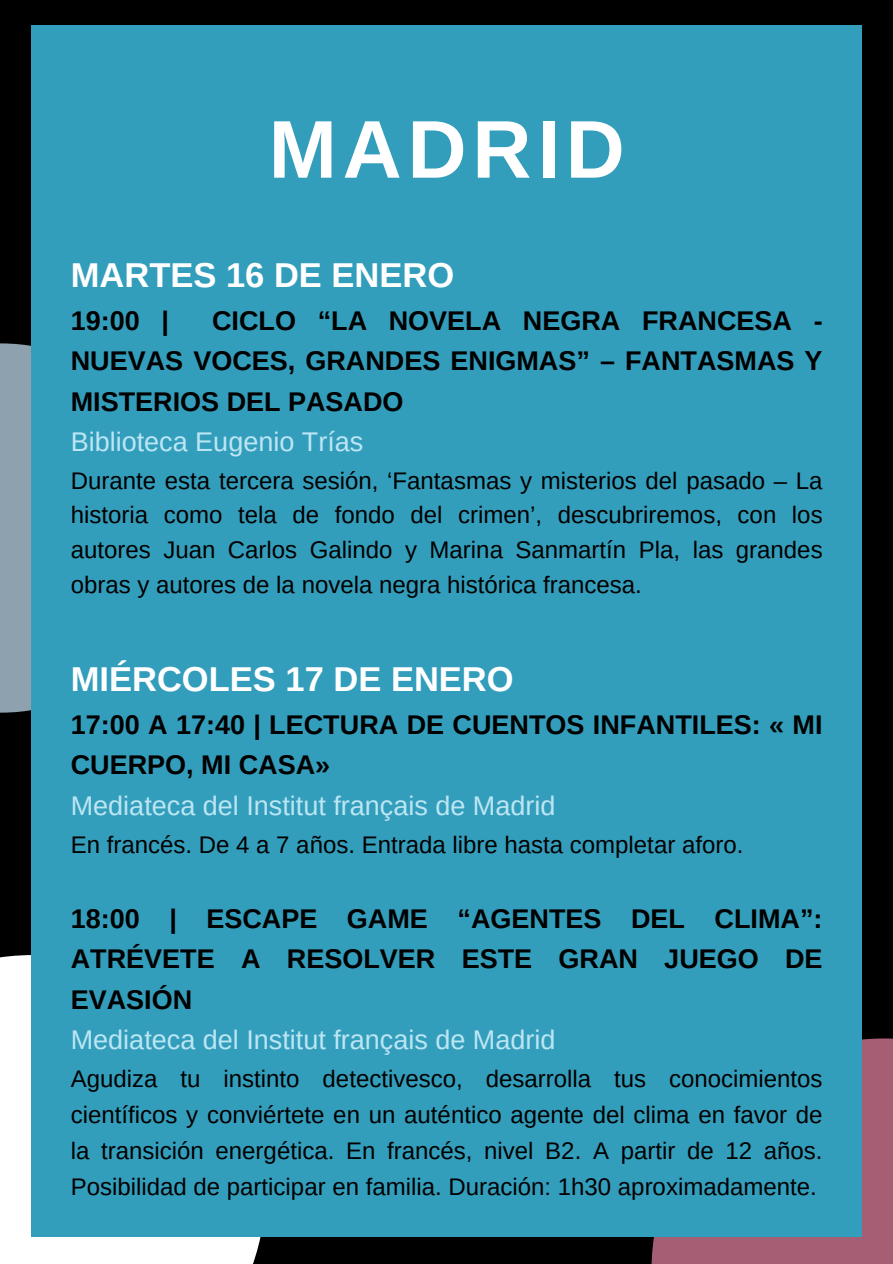
<style>
.page{position:relative;width:893px;height:1264px;background:#fff}
.page>*{position:absolute;margin:0;border:0;box-sizing:border-box;transform-origin:0 0}
.t1{font:700 81.75px "Arimo";letter-spacing:.07em;color:#fff}
.t2{font:700 34.5px "Arimo";color:#fff}
.t3{font:700 27px/40.5px "Arimo";color:#000;text-align:justify}
.t4{font:27px "Arimo";color:#bde6f4}
.t5{font:24px/34.8px "Arimo";color:#000;text-align:justify}
</style>
<div class="page">
<div style="left:0;top:0;width:892px;height:1263px;background:#000"></div>
<div style="left:0;top:343px;width:186px;height:369px;background:#8ea1ae"></div>
<div style="left:0;top:955px;width:266px;height:308px;background:#fff"></div>
<div style="left:651px;top:1038px;width:241px;height:225px;background:#a55e73"></div>
<div style="left:32px;top:26px;width:830px;height:1210px;background:#339ebc"></div>
<p class="t1" style="left:269px;top:104px;width:357px">MADRID</p>
<p class="t2" style="left:71px;top:256px;width:385px">MARTES 16 DE ENERO</p>
<p class="t3" style="left:71px;top:300px;width:100px">19:00 |</p>
<p class="t3" style="left:71px;top:300px;width:753px;text-indent:141px">CICLO “LA NOVELA NEGRA FRANCESA - NUEVAS VOCES, GRANDES ENIGMAS” – FANTASMAS Y MISTERIOS DEL PASADO</p>
<p class="t4" style="left:71px;top:427px;width:294px">Biblioteca Eugenio Trías</p>
<p class="t5" style="left:71px;top:463px;width:753px">Durante esta tercera sesión, ‘Fantasmas y misterios del pasado – La historia como tela de fondo del crimen’, descubriremos, con los autores Juan Carlos Galindo y Marina Sanmartín Pla, las grandes obras y autores de la novela negra histórica francesa.</p>
<p class="t2" style="left:71px;top:660px;width:444px">MIÉRCOLES 17 DE ENERO</p>
<p class="t3" style="left:71px;top:704px;width:753px">17:00 A 17:40 | LECTURA DE CUENTOS INFANTILES: « MI<br>CUERPO, MI CASA»</p>
<p class="t4" style="left:71px;top:790px;width:486px">Mediateca del Institut français de Madrid</p>
<p class="t5" style="left:71px;top:827px;width:674px">En francés. De 4 a 7 años. Entrada libre hasta completar aforo.</p>
<p class="t3" style="left:71px;top:897px;width:753px">18:00 | ESCAPE GAME “AGENTES DEL CLIMA”:<br>ATRÉVETE A RESOLVER ESTE GRAN JUEGO DE EVASIÓN</p>
<p class="t4" style="left:71px;top:1024px;width:486px">Mediateca del Institut français de Madrid</p>
<p class="t5" style="left:71px;top:1060px;width:753px;line-height:36px">Agudiza tu instinto detectivesco, desarrolla tus conocimientos científicos y conviértete en un auténtico agente del clima en favor de la transición energética. En francés, nivel B2. A partir de 12 años.<br>Posibilidad de participar en familia. Duración: 1h30 aproximadamente.</p>
</div>
